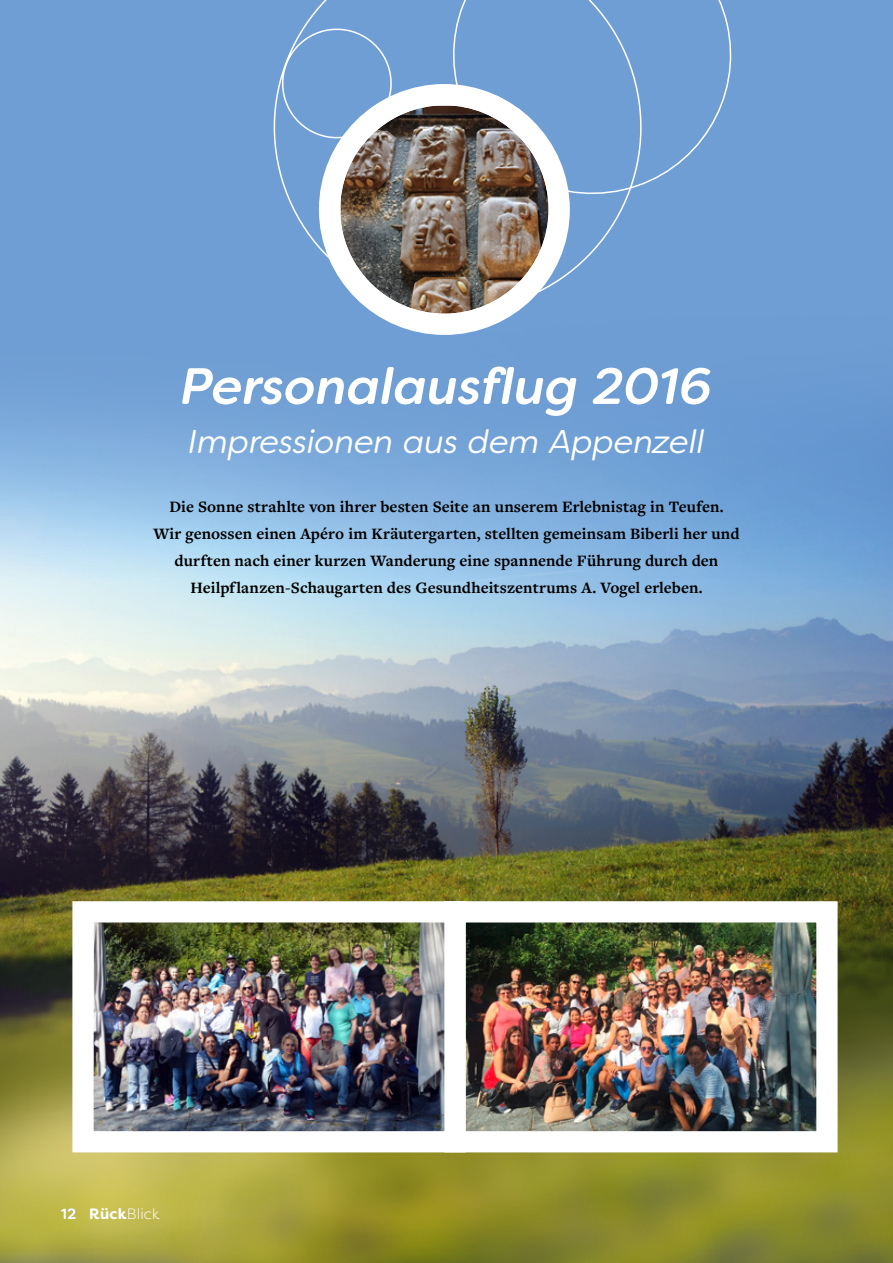
<style>
.page{position:relative;width:893px;height:1263px;background:#fff}
.page>*{position:absolute;margin:0;border:0;box-sizing:border-box;transform-origin:0 0}
.t1{font:italic 500 51px "Filson Soft";letter-spacing:-.005em;color:#fff}
.t2{font:italic 33px "Filson Soft";letter-spacing:-.005em;color:#fff}
.t3{font:700 16.5px/27px "Freight Text Pro";letter-spacing:.005em;color:#000;text-align:center}
.t4{font:300 15px "Filson Soft";letter-spacing:.005em;color:#fff}
.s1{font-weight:700;color:#7c7b7b}
.s2{font-weight:700}
</style>
<div class="page">
<div style="left:0;top:0;width:893px;height:1244px;background:#6f9ed4"></div>
<img style="left:0;top:332px;width:893px;height:931px">
<svg style="left:273px;top:0;width:459px;height:332px"></svg>
<svg style="left:830px;top:332px;width:63px;height:125px"></svg>
<img style="left:476px;top:890px;width:372px;height:273px">
<img style="left:62px;top:890px;width:414px;height:273px">
<img style="left:341px;top:106px;width:208px;height:208px">
<div style="left:319px;top:84px;width:251px;height:251px;border:21px solid #fff;border-radius:50%"></div>
<h1 class="t1" style="left:181px;top:353px;width:533px">Personalausflug 2016</h1>
<h2 class="t2" style="left:188px;top:421px;width:518px">Impressionen aus dem Appenzell</h2>
<p class="t3" style="left:153px;top:493px;width:588px">Die Sonne strahlte von ihrer besten Seite an unserem Erlebnistag in Teufen.<br>Wir genossen einen Apéro im Kräutergarten, stellten gemeinsam Biberli her und durften nach einer kurzen Wanderung eine spannende Führung durch den Heilpflanzen-Schaugarten des Gesundheitszentrums A. Vogel erleben.</p>
<p class="t4" style="left:61px;top:1204px;width:101px"><span class="s1">12</span> <span class="s2">Rück</span>Blick</p>
</div>
